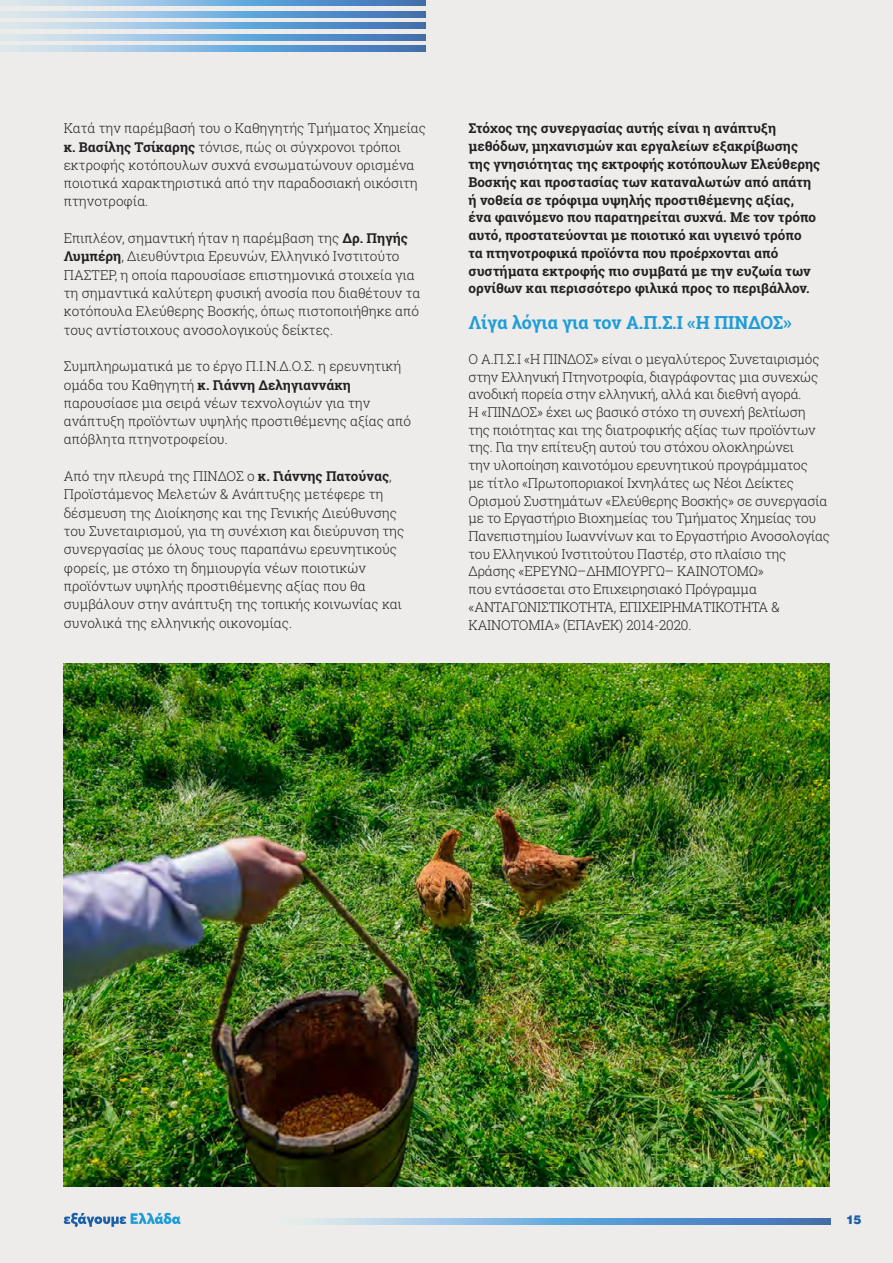
<style>
.page{position:relative;width:893px;height:1263px;background:#edeceb}
.page>*{position:absolute;margin:0;border:0;box-sizing:border-box;transform-origin:0 0}
.t1{font:700 18px "Roboto Slab";letter-spacing:-.005em;color:#1e9dd8}
.t2{font:300 13.5px/18.3px "Roboto Slab";letter-spacing:-.005em;color:#231f20}
.t3{font:700 13.5px/17.7px "Roboto Slab";color:#231f20}
.t4{font:900 12px "UB Helvetica";color:#1b5fa9}
.s1{font-weight:700}
</style>
<div class="page">
<svg style="left:0;top:0;width:426px;height:6px;background:#83b0d9"></svg>
<svg style="left:0;top:23px;width:426px;height:6px;background:#83b0d9"></svg>
<svg style="left:0;top:46px;width:426px;height:5px;background:#83b0d9"></svg>
<svg style="left:0;top:11px;width:426px;height:6px;background:#83b0d9"></svg>
<svg style="left:0;top:34px;width:426px;height:6px;background:#83b0d9"></svg>
<svg style="left:64px;top:1213px;width:117px;height:14px"></svg>
<svg style="left:303px;top:1219px;width:528px;height:5px;background:#79aad6"></svg>
<img style="left:64px;top:663px;width:765px;height:523px">
<p class="t2" style="left:64px;top:119px;width:364px">Κατά την παρέμβασή του ο Καθηγητής Τμήματος Χημείας <span class="s1">κ. Βασίλης Τσίκαρης</span> τόνισε, πώς οι σύγχρονοι τρόποι εκτροφής κοτόπουλων συχνά ενσωματώνουν ορισμένα ποιοτικά χαρακτηριστικά από την παραδοσιακή οικόσιτη πτηνοτροφία.</p>
<p class="t2" style="left:64px;top:229px;width:358px">Επιπλέον, σημαντική ήταν η παρέμβαση της <span class="s1">Δρ. Πηγής Λυμπέρη</span>, Διευθύντρια Ερευνών, Ελληνικό Ινστιτούτο ΠΑΣΤΕΡ, η οποία παρουσίασε επιστημονικά στοιχεία για τη σημαντικά καλύτερη φυσική ανοσία που διαθέτουν τα κοτόπουλα Ελεύθερης Βοσκής, όπως πιστοποιήθηκε από τους αντίστοιχους ανοσολογικούς δείκτες.</p>
<p class="t2" style="left:64px;top:357px;width:349px">Συμπληρωματικά με το έργο Π.Ι.Ν.Δ.Ο.Σ. η ερευνητική ομάδα του Καθηγητή <span class="s1">κ. Γιάννη Δεληγιαννάκη </span>παρουσίασε μια σειρά νέων τεχνολογιών για την ανάπτυξη προϊόντων υψηλής προστιθέμενης αξίας από απόβλητα πτηνοτροφείου.</p>
<p class="t2" style="left:64px;top:467px;width:342px">Από την πλευρά της ΠΙΝΔΟΣ ο <span class="s1">κ. Γιάννης Πατούνας</span>, Προϊστάμενος Μελετών &amp; Ανάπτυξης μετέφερε τη δέσμευση της Διοίκησης και της Γενικής Διεύθυνσης του Συνεταιρισμού, για τη συνέχιση και διεύρυνση της συνεργασίας με όλους τους παραπάνω ερευνητικούς φορείς, με στόχο τη δημιουργία νέων ποιοτικών προϊόντων υψηλής προστιθέμενης αξίας που θα συμβάλουν στην ανάπτυξη της τοπικής κοινωνίας και συνολικά της ελληνικής οικονομίας.</p>
<p class="t3" style="left:468px;top:119px;width:353px">Στόχος της συνεργασίας αυτής είναι η ανάπτυξη μεθόδων, μηχανισμών και εργαλείων εξακρίβωσης της γνησιότητας της εκτροφής κοτόπουλων Ελεύθερης Βοσκής και προστασίας των καταναλωτών από απάτη ή νοθεία σε τρόφιμα υψηλής προστιθέμενης αξίας,<br>ένα φαινόμενο που παρατηρείται συχνά. Με τον τρόπο αυτό, προστατεύονται με ποιοτικό και υγιεινό τρόπο<br>τα πτηνοτροφικά προϊόντα που προέρχονται από συστήματα εκτροφής πιο συμβατά με την ευζωία των ορνίθων και περισσότερο φιλικά προς το περιβάλλον.</p>
<h1 class="t1" style="left:468px;top:310px;width:325px">Λίγα λόγια για τον Α.Π.Σ.Ι «Η ΠΙΝΔΟΣ»</h1>
<p class="t2" style="left:468px;top:350px;width:363px;line-height:17.7px">Ο Α.Π.Σ.Ι «Η ΠΙΝΔΟΣ» είναι ο μεγαλύτερος Συνεταιρισμός στην Ελληνική Πτηνοτροφία, διαγράφοντας μια συνεχώς ανοδική πορεία στην ελληνική, αλλά και διεθνή αγορά.<br>Η «ΠΙΝΔΟΣ» έχει ως βασικό στόχο τη συνεχή βελτίωση της ποιότητας και της διατροφικής αξίας των προϊόντων της. Για την επίτευξη αυτού του στόχου ολοκληρώνει<br>την υλοποίηση καινοτόμου ερευνητικού προγράμματος<br>με τίτλο «Πρωτοποριακοί Ιχνηλάτες ως Νέοι Δείκτες Ορισμού Συστημάτων «Ελεύθερης Βοσκής» σε συνεργασία με το Εργαστήριο Βιοχημείας του Τμήματος Χημείας του Πανεπιστημίου Ιωαννίνων και το Εργαστήριο Ανοσολογίας του Ελληνικού Ινστιτούτου Παστέρ, στo πλαίσιο της Δράσης «ΕΡΕΥΝΩ–ΔΗΜΙΟΥΡΓΩ– ΚΑΙΝΟΤΟΜΩ»<br>που εντάσσεται στο Επιχειρησιακό Πρόγραμμα «ΑΝΤΑΓΩΝΙΣΤΙΚΟΤΗΤΑ, ΕΠΙΧΕΙΡΗΜΑΤΙΚΟΤΗΤΑ &amp; ΚΑΙΝΟΤΟΜΙΑ» (ΕΠΑνΕΚ) 2014-2020.</p>
<p class="t4" style="left:846px;top:1212px;width:17px">15</p>
</div>
